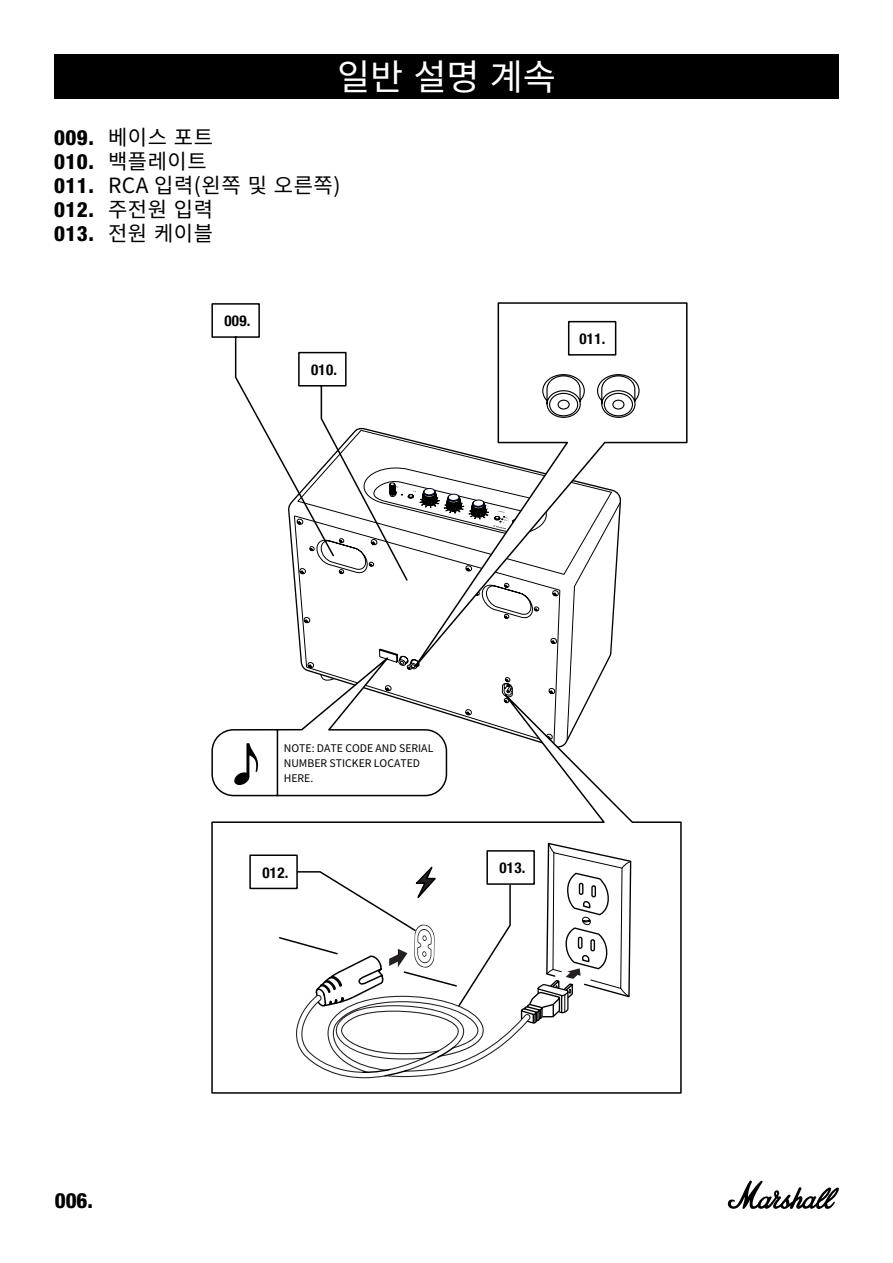
<style>
.page{position:relative;width:893px;height:1263px;background:#fff}
.page>*{position:absolute;margin:0;border:0;box-sizing:border-box;transform-origin:0 0}
.t1{font:36px "Noto Sans CJ Kkr";color:#fff}
.t2{font:21px/24px "Noto Sans CJ Kkr";letter-spacing:.025em;color:#000}
.t3{font:800 condensed 21px "Helvetica Neue LT Std";color:#000}
.t4{font:700 condensed 15px "Helvetica Neue";letter-spacing:.02em;color:#000}
.t5{font:10.5px/15px "Noto Sans CJ Kkr";color:#000}
.s1{font-family:"Helvetica Neue LT Std";font-weight:800;font-stretch:condensed}
</style>
<div class="page">
<svg style="left:727px;top:1180px;width:112px;height:29px"></svg>
<div style="left:54px;top:54px;width:785px;height:44px;background:#000"></div>
<svg style="left:640px;top:302px;width:48px;height:142px"></svg>
<svg style="left:211px;top:797px;width:471px;height:297px"></svg>
<svg style="left:278px;top:842px;width:354px;height:236px"></svg>
<div style="left:249px;top:854px;width:49px;height:35px;border:2px solid #000"></div>
<div style="left:486px;top:850px;width:49px;height:35px;border:2px solid #000"></div>
<svg style="left:211px;top:302px;width:429px;height:495px"></svg>
<h1 class="t1" style="left:337px;top:57px;width:220px">일반 설명 계속</h1>
<p class="t2" style="left:54px;top:126px;width:288px"><span class="s1">009.</span> 베이스 포트<br><span class="s1">010.</span> 백플레이트<br><span class="s1">011.</span> RCA 입력(왼쪽 및 오른쪽)<br><span class="s1">012.</span> 주전원 입력<br><span class="s1">013.</span> 전원 케이블</p>
<p class="t4" style="left:225px;top:308px;width:27px">009.</p>
<p class="t4" style="left:311px;top:357px;width:27px">010.</p>
<p class="t4" style="left:580px;top:326px;width:27px">011.</p>
<p class="t3" style="left:55px;top:1187px;width:40px">006.</p>
<p class="t5" style="left:284px;top:741px;width:151px">NOTE: DATE CODE AND SERIAL<br>NUMBER STICKER LOCATED<br>HERE.</p>
<p class="t4" style="left:262px;top:860px;width:27px">012.</p>
<p class="t4" style="left:500px;top:855px;width:27px">013.</p>
</div>
